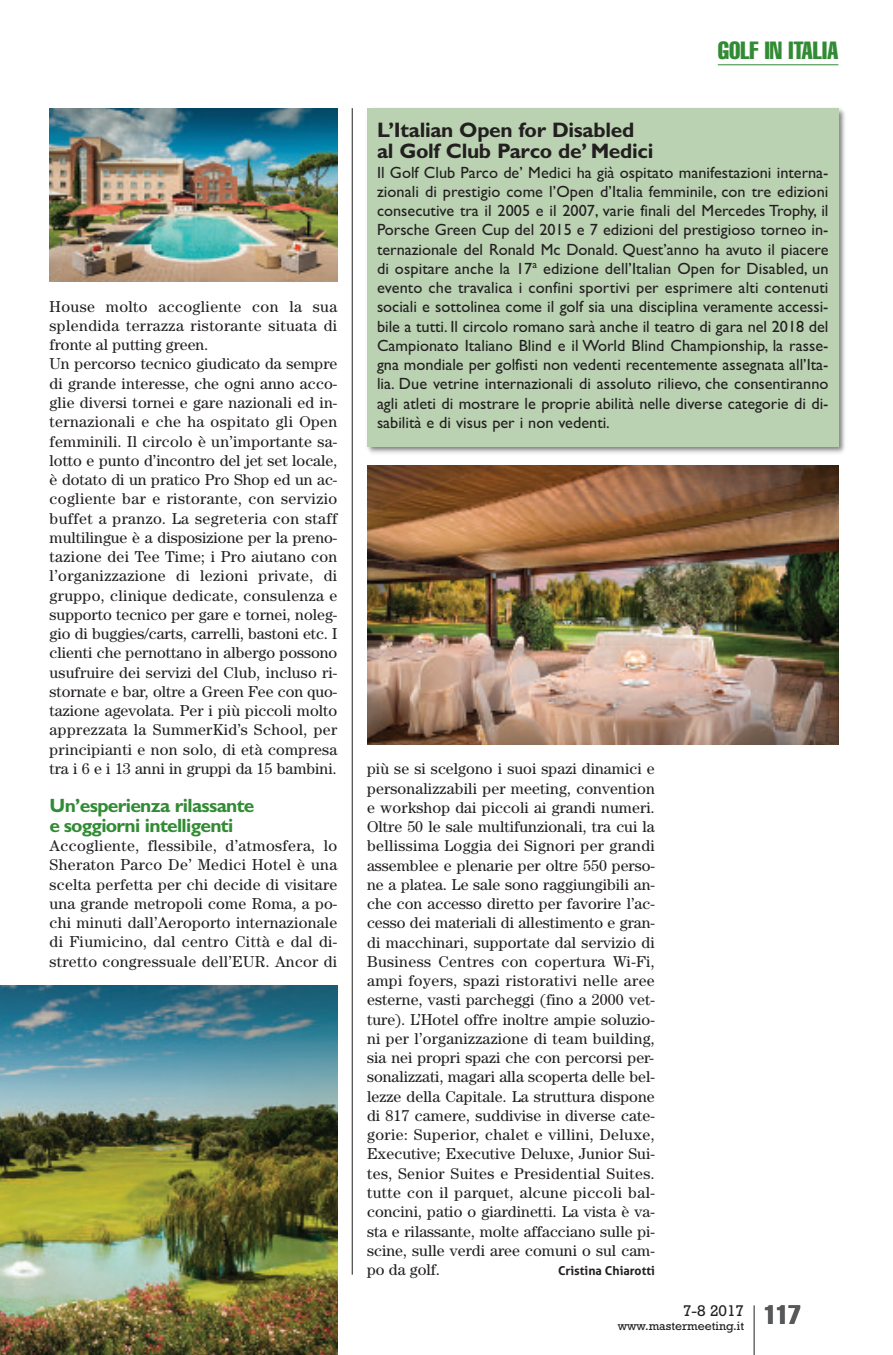
<style>
.page{position:relative;width:893px;height:1355px;background:#fff}
.page>*{position:absolute;margin:0;border:0;box-sizing:border-box;transform-origin:0 0}
.t1{font:extra-condensed 26.25px "Helvetica";color:#57585a}
.t2{font:extra-condensed 24.5px "Helvetica";color:#318b34}
.t3{font:700 21px/21px "Gill Sans";letter-spacing:-.015em;color:#231f20}
.t4{font:700 19.25px/19.2px "Gill Sans";letter-spacing:-.035em;color:#318b34}
.t5{font:16.28px/19.2px "Gill Sans";color:#231f20;text-align:justify}
.t6{font:15.75px/19.2px "Century";letter-spacing:.01em;color:#231f20;text-align:justify}
.t7{font:15.75px "Rockwell";color:#231f20}
.t8{font:12.25px "Rockwell";color:#231f20}
.t9{font:700 12.25px "Aller";color:#231f20}
</style>
<div class="page">
<hr style="left:754px;top:1305px;width:1px;height:49px;background:#231f20">
<hr style="left:718px;top:64px;width:120px;height:1px;background:#318b34">
<hr style="left:352px;top:108px;width:1px;height:1166px;background:#231f20">
<img style="left:367px;top:108px;width:478px;height:346px">
<div style="left:367px;top:108px;width:471px;height:338px;background:#bad2b2"></div>
<img style="left:367px;top:465px;width:471px;height:279px">
<img style="left:0;top:985px;width:337px;height:369px">
<img style="left:50px;top:108px;width:287px;height:173px">
<p class="t6" style="left:50px;top:298px;width:289px;text-align:left">House molto accogliente con la sua splendida terrazza ristorante situata di fronte al putting green.<br>Un percorso tecnico giudicato da sempre di grande interesse, che ogni anno acco&shy;glie diversi tornei e gare nazionali ed in&shy;ternazionali e che ha ospitato gli Open femminili. Il circolo è un’importante sa&shy;lotto e punto d’incontro del jet set locale, è dotato di un pratico Pro Shop ed un ac&shy;cogliente bar e ristorante, con servizio buffet a pranzo. La segreteria con staff multilingue è a disposizione per la preno&shy;tazione dei Tee Time; i Pro aiutano con l’organizzazione di lezioni private, di gruppo, clinique dedicate, consulenza e supporto tecnico per gare e tornei, noleg&shy;gio di buggies/carts, carrelli, bastoni etc. I clienti che pernottano in albergo possono usufruire dei servizi del Club, incluso ri&shy;stornate e bar, oltre a Green Fee con quo&shy;tazione agevolata. Per i più piccoli molto apprezzata la SummerKid’s School, per principianti e non solo, di età compresa tra i 6 e i 13 anni in gruppi da 15 bambini.</p>
<p class="t4" style="left:50px;top:798px;width:206px">Un’esperienza rilassante e soggiorni intelligenti</p>
<p class="t6" style="left:50px;top:837px;width:289px">Accogliente, flessibile, d’atmosfera, lo Sheraton Parco De’ Medici Hotel è una scelta perfetta per chi decide di visitare una grande metropoli come Roma, a po&shy;chi minuti dall’Aeroporto internazionale di Fiumicino, dal centro Città e dal di&shy;stretto congressuale dell’EUR. Ancor di</p>
<h2 class="t2" style="left:718px;top:42px;width:122px">GOLF IN ITALIA</h2>
<h3 class="t3" style="left:377px;top:121px;width:278px">L’Italian Open for Disabled al Golf Club Parco de’ Medici</h3>
<p class="t5" style="left:377px;top:162px;width:453px">Il Golf Club Parco de’ Medici ha già ospitato manifestazioni interna&shy;zionali di prestigio come l’Open d’Italia femminile, con tre edizioni consecutive tra il 2005 e il 2007, varie finali del Mercedes Trophy, il Porsche Green Cup del 2015 e 7 edizioni del prestigioso torneo in&shy;ternazionale del Ronald Mc Donald. Quest’anno ha avuto il piacere di ospitare anche la 17<sup>a</sup> edizione dell’Italian Open for Disabled, un evento che travalica i confini sportivi per esprimere alti contenuti sociali e sottolinea come il golf sia una disciplina veramente accessi&shy;bile a tutti. Il circolo romano sarà anche il teatro di gara nel 2018 del Campionato Italiano Blind e il World Blind Championship, la rasse&shy;gna mondiale per golfisti non vedenti recentemente assegnata all’Ita&shy;lia. Due vetrine internazionali di assoluto rilievo, che consentiranno agli atleti di mostrare le proprie abilità nelle diverse categorie di di&shy;sabilità e di visus per i non vedenti.</p>
<p class="t6" style="left:367px;top:760px;width:289px">più se si scelgono i suoi spazi dinamici e personalizzabili per meeting, convention e workshop dai piccoli ai grandi numeri.<br>Oltre 50 le sale multifunzionali, tra cui la bellissima Loggia dei Signori per grandi assemblee e plenarie per oltre 550 perso&shy;ne a platea. Le sale sono raggiungibili an&shy;che con accesso diretto per favorire l’ac&shy;cesso dei materiali di allestimento e gran&shy;di macchinari, supportate dal servizio di Business Centres con copertura Wi-Fi, ampi foyers, spazi ristorativi nelle aree esterne, vasti parcheggi (fino a 2000 vet&shy;ture). L’Hotel offre inoltre ampie soluzio&shy;ni per l’organizzazione di team building, sia nei propri spazi che con percorsi per&shy;sonalizzati, magari alla scoperta delle bel&shy;lezze della Capitale. La struttura dispone di 817 camere, suddivise in diverse cate&shy;gorie: Superior, chalet e villini, Deluxe, Executive; Executive Deluxe, Junior Sui&shy;tes, Senior Suites e Presidential Suites. tutte con il parquet, alcune piccoli bal&shy;concini, patio o giardinetti. La vista è va&shy;sta e rilassante, molte affacciano sulle pi&shy;scine, sulle verdi aree comuni o sul cam&shy;po da golf.</p>
<p class="t9" style="left:558px;top:1262px;width:98px">Cristina Chiarotti</p>
<p class="t7" style="left:683px;top:1305px;width:63px">7-8 2017</p>
<p class="t8" style="left:618px;top:1321px;width:128px">www.mastermeeting.it</p>
<h1 class="t1" style="left:764px;top:1305px;width:38px">117</h1>
</div>
